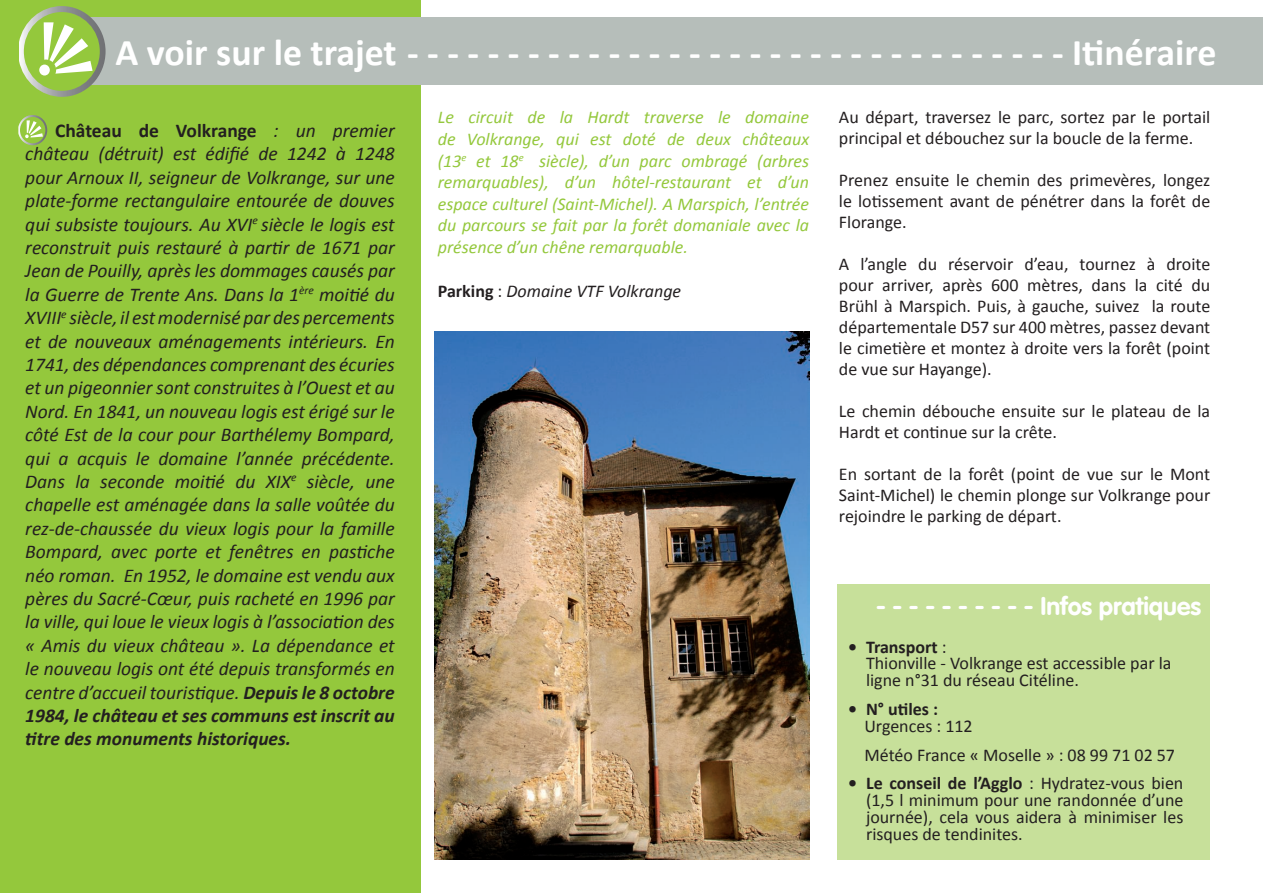
<style>
.page{position:relative;width:1263px;height:893px;background:#fff}
.page>*{position:absolute;margin:0;border:0;box-sizing:border-box;transform-origin:0 0}
.t1{font:700 37.95px "Calibri";color:#fff}
.t2{font:25.2px "VAG Rounded Bold";color:#fff}
.t3{font:italic 19.5px/23.4px "Calibri";color:#231f20;text-align:justify}
.t4{font:18px/21px "Calibri";color:#231f20}
.t5{font:italic 18px/21.6px "Calibri";color:#94c83c;text-align:justify}
.t6{font:italic 18px "Calibri";color:#231f20}
.t7{font:700 18px "Calibri";color:#231f20}
.s1{font-weight:700;font-style:normal}
.s2{font-style:normal}
.s3{font-weight:700}
</style>
<div class="page">
<div style="left:0;top:0;width:420px;height:893px;background:#94c83c"></div>
<div style="left:40px;top:18px;width:1223px;height:67px;background:#b6beba"></div>
<svg style="left:19px;top:6px;width:87px;height:91px"></svg>
<div style="left:36px;top:60px;width:20px;height:21px;background:#94c83c;border-radius:50%"></div>
<div style="left:39px;top:65px;width:11px;height:11px;background:#fff;border-radius:50%"></div>
<div style="left:837px;top:585px;width:373px;height:275px;background:#c7e09a"></div>
<svg style="left:18px;top:115px;width:29px;height:30px"></svg>
<img style="left:435px;top:332px;width:374px;height:528px">
<h1 class="t1" style="left:115px;top:28px;width:1103px">A voir sur le trajet - - - - - - - - - - - - - - - - - - - - - - - - - - - - - - - - - Itinéraire</h1>
<p class="t5" style="left:438px;top:106px;width:373px">Le circuit de la Hardt traverse le domaine de Volkrange, qui est doté de deux châteaux (13<sup>e</sup> et 18<sup>e</sup> siècle), d’un parc ombragé (arbres remarquables), d’un hôtel-restaurant et d’un espace culturel (Saint-Michel). A Marspich, l’entrée du parcours se fait par la forêt domaniale avec la présence d’un chêne remarquable.</p>
<p class="t6" style="left:438px;top:279px;width:245px"><span class="s1">Parking</span> <span class="s2">:</span> Domaine VTF Volkrange</p>
<p class="t4" style="left:839px;top:107px;width:373px">Au départ, traversez le parc, sortez par le portail principal et débouchez sur la boucle de la ferme.</p>
<p class="t4" style="left:839px;top:170px;width:373px;text-align:justify">Prenez ensuite le chemin des primevères, longez le lotissement avant de pénétrer dans la forêt de Florange.</p>
<p class="t4" style="left:839px;top:254px;width:373px;text-align:justify">A l’angle du réservoir d’eau, tournez à droite pour arriver, après 600 mètres, dans la cité du Brühl à Marspich. Puis, à gauche, suivez la route départementale D57 sur 400 mètres, passez devant le cimetière et montez à droite vers la forêt (point de vue sur Hayange).</p>
<p class="t4" style="left:839px;top:401px;width:373px">Le chemin débouche ensuite sur le plateau de la<br>Hardt et continue sur la crête.</p>
<p class="t4" style="left:839px;top:464px;width:373px;text-align:justify">En sortant de la forêt (point de vue sur le Mont Saint-Michel) le chemin plonge sur Volkrange pour rejoindre le parking de départ.</p>
<p class="t3" style="left:25px;top:118px;width:371px"><span class="s2">▪</span> <span class="s1">Château de Volkrange</span> : un premier château (détruit) est édifié de 1242 à 1248 pour Arnoux II, seigneur de Volkrange, sur une plate-forme rectangulaire entourée de douves qui subsiste toujours. Au XVI<sup>e</sup> siècle le logis est reconstruit puis restauré à partir de 1671 par Jean de Pouilly, après les dommages causés par la Guerre de Trente Ans. Dans la 1<sup>ère</sup> moitié du XVIII<sup>e</sup> siècle, il est modernisé par des percements et de nouveaux aménagements intérieurs. En 1741, des dépendances comprenant des écuries et un pigeonnier sont construites à l’Ouest et au Nord. En 1841, un nouveau logis est érigé sur le côté Est de la cour pour Barthélemy Bompard, qui a acquis le domaine l’année précédente.<br>Dans la seconde moitié du XIX<sup>e</sup> siècle, une chapelle est aménagée dans la salle voûtée du rez-de-chaussée du vieux logis pour la famille Bompard, avec porte et fenêtres en pastiche néo roman. En 1952, le domaine est vendu aux pères du Sacré-Cœur, puis racheté en 1996 par la ville, qui loue le vieux logis à l’association des « Amis du vieux château ». La dépendance et le nouveau logis ont été depuis transformés en centre d’accueil touristique. <span class="s3">Depuis le 8 octobre 1984, le château et ses communs est inscrit au titre des monuments historiques.</span></p>
<p class="t2" style="left:876px;top:592px;width:327px">- - - - - - - - - - Infos pratiques</p>
<p class="t4" style="left:866px;top:638px;width:307px;line-height:16.8px;text-indent:-18px"><span class="s3">• Transport</span> :<br>Thionville - Volkrange est accessible par la ligne n°31 du réseau Citéline.</p>
<p class="t7" style="left:848px;top:697px;width:91px">• N° utiles :</p>
<p class="t4" style="left:864px;top:711px;width:312px;line-height:28.8px">Urgences : 112<br>Météo France « Moselle » : 08 99 71 02 57</p>
<p class="t4" style="left:866px;top:775px;width:319px;line-height:16.8px;text-align:justify;text-indent:-18px"><span class="s3">• Le conseil de l’Agglo</span> : Hydratez-vous bien (1,5 l minimum pour une randonnée d’une journée), cela vous aidera à minimiser les risques de tendinites.</p>
</div>
